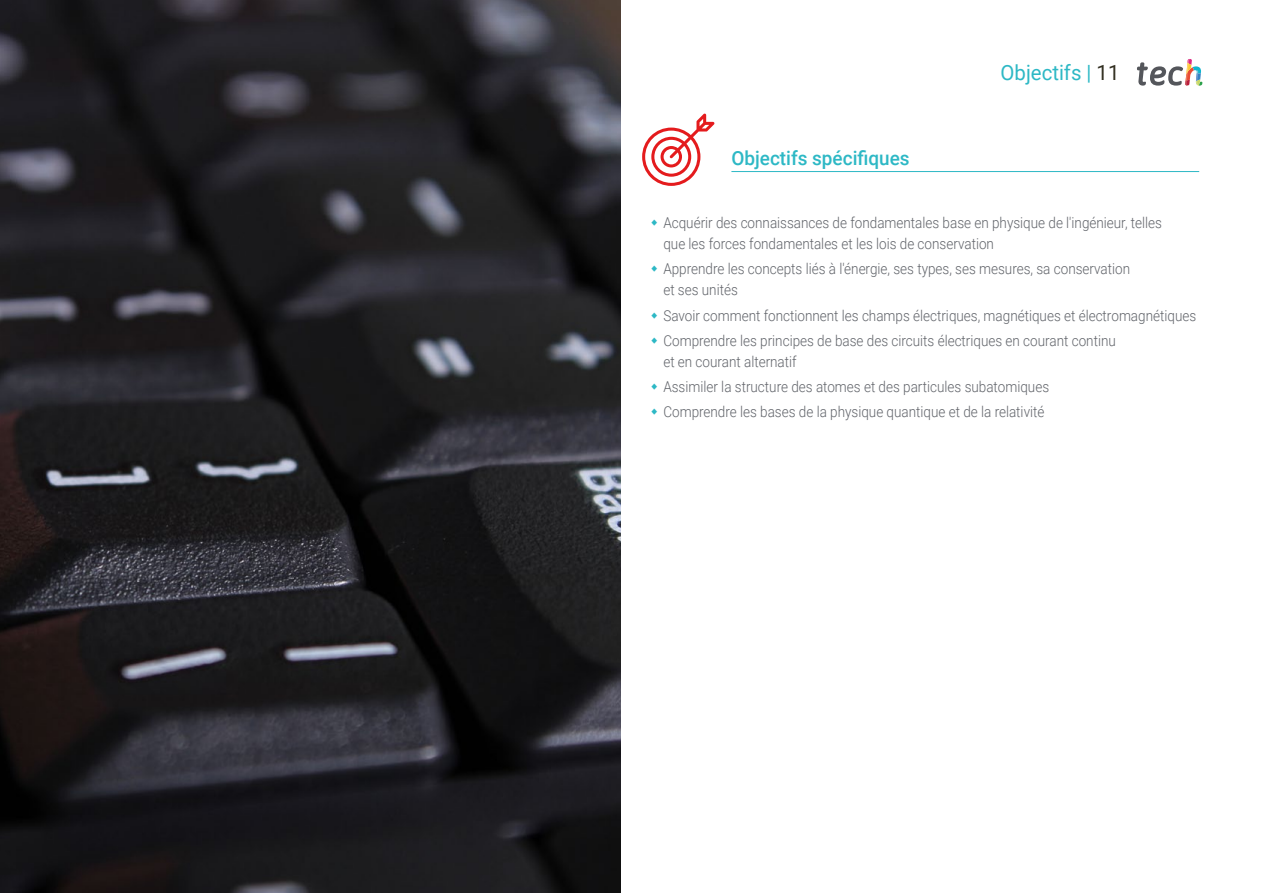
<style>
.page{position:relative;width:1263px;height:893px;background:#fff}
.page>*{position:absolute;margin:0;border:0;box-sizing:border-box;transform-origin:0 0}
.t1{font:21px "Roboto";color:#2db8c5}
.t2{font:500 19.5px "Roboto";color:#2db8c5}
.t3{font:300 15px/25.2px "Roboto";color:#61646a;scale:.9 1}
.s1{color:#312e20}
</style>
<div class="page">
<hr style="left:731px;top:171px;width:468px;height:1px;background:#2db8c5">
<img style="left:0;top:0;width:621px;height:893px">
<svg style="left:1137px;top:59px;width:65px;height:27px"></svg>
<svg style="left:642px;top:113px;width:72px;height:73px"></svg>
<h2 class="t2" style="left:731px;top:144px;width:180px">Objectifs spécifiques</h2>
<h1 class="t1" style="left:1000px;top:57px;width:120px">Objectifs | <span class="s1">11</span></h1>
<p class="t3" style="left:663px;top:212px;width:556px;line-height:21px">Acquérir des connaissances de fondamentales base en physique de l'ingénieur, telles que les forces fondamentales et les lois de conservation</p>
<p class="t3" style="left:663px;top:258px;width:520px;line-height:21px">Apprendre les concepts liés à l'énergie, ses types, ses mesures, sa conservation et ses unités</p>
<p class="t3" style="left:663px;top:302px;width:593px">Savoir comment fonctionnent les champs électriques, magnétiques et électromagnétiques<br>Comprendre les principes de base des circuits électriques en courant continu</p>
<p class="t3" style="left:663px;top:348px;width:430px">et en courant alternatif<br>Assimiler la structure des atomes et des particules subatomiques<br>Comprendre les bases de la physique quantique et de la relativité</p>
</div>
